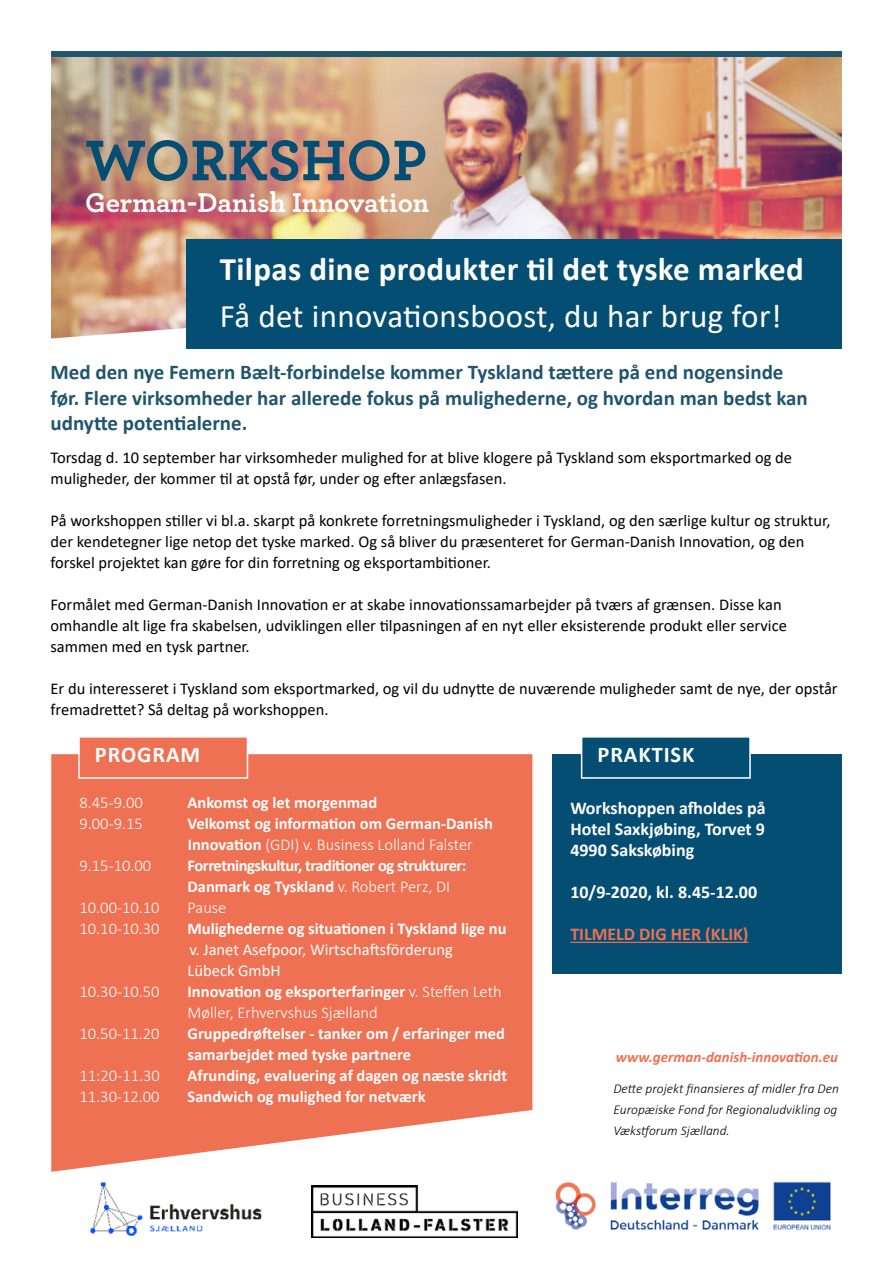
<style>
.page{position:relative;width:893px;height:1263px;background:#fff}
.page>*{position:absolute;margin:0;border:0;box-sizing:border-box;transform-origin:0 0}
.t1{font:700 60px "Archer";color:#044e73}
.t2{font:700 33px "Calibri";letter-spacing:.01em;color:#fff}
.t3{font:33px "Calibri";letter-spacing:.01em;color:#fff}
.t4{font:700 28.5px "Archer";color:#fff}
.t5{font:700 22.5px "Calibri";letter-spacing:.04em;color:#fff}
.t6{font:700 21px/25.5px "Calibri";color:#20556e}
.t7{font:700 18px/21px "Calibri";color:#fff;text-align:justify}
.t8{font:700 18px "Calibri";color:#ee7153}
.t9{font:16.5px/21px "Calibri";color:#000}
.t10{font:700 16.5px/21px "Calibri";color:#fff}
.t11{font:300 16.5px/21px "Calibri";color:#fff}
.t12{font:700 16.5px/21px "Calibri";letter-spacing:-.025em;color:#fff}
.t13{font:16.5px/21px "Calibri";color:#fff}
.t14{font:italic 700 15px "Calibri";color:#ee7153}
.t15{font:italic 300 13.5px/21px "Calibri";color:#000;text-align:justify}
.s1{font-weight:300}
.s2{font-weight:700}
</style>
<div class="page">
<img style="left:51px;top:57px;width:791px;height:282px">
<img style="left:90px;top:1182px;width:172px;height:54px">
<div style="left:51px;top:51px;width:791px;height:6px;background:#21566f"></div>
<div style="left:186px;top:239px;width:655px;height:109px;background:#044e73"></div>
<img style="left:555px;top:1181px;width:276px;height:49px">
<svg style="left:51px;top:754px;width:481px;height:418px;background:#ef7b60"></svg>
<div style="left:78px;top:736px;width:170px;height:43px;background:#ee7153;border:2px solid #fff"></div>
<img style="left:312px;top:1185px;width:206px;height:52px">
<div style="left:552px;top:754px;width:289px;height:220px;background:#044e73"></div>
<div style="left:581px;top:736px;width:170px;height:43px;background:#044e73;border:2px solid #fff"></div>
<hr style="left:570px;top:942px;width:178px;height:1px;background:#ee7153">
<h1 class="t1" style="left:85px;top:113px;width:344px">WORKSHOP</h1>
<h3 class="t4" style="left:85px;top:180px;width:346px">German-Danish Innovation</h3>
<h2 class="t2" style="left:220px;top:246px;width:585px">Tilpas dine produkter til det tyske marked</h2>
<h2 class="t3" style="left:220px;top:293px;width:563px">Få det innovationsboost, du har brug for!</h2>
<p class="t6" style="left:51px;top:359px;width:759px">Med den nye Femern Bælt-forbindelse kommer Tyskland tættere på end nogensinde før. Flere virksomheder har allerede fokus på mulighederne, og hvordan man bedst kan udnytte potentialerne.</p>
<p class="t9" style="left:51px;top:447px;width:743px">Torsdag d. 10 september har virksomheder mulighed for at blive klogere på Tyskland som eksportmarked og de muligheder, der kommer til at opstå før, under og efter anlægsfasen.</p>
<p class="t9" style="left:51px;top:510px;width:781px">På workshoppen stiller vi bl.a. skarpt på konkrete forretningsmuligheder i Tyskland, og den særlige kultur og struktur, der kendetegner lige netop det tyske marked. Og så bliver du præsenteret for German-Danish Innovation, og den forskel projektet kan gøre for din forretning og eksportambitioner.</p>
<p class="t9" style="left:51px;top:594px;width:738px">Formålet med German-Danish Innovation er at skabe innovationssamarbejder på tværs af grænsen. Disse kan omhandle alt lige fra skabelsen, udviklingen eller tilpasningen af en nyt eller eksisterende produkt eller service sammen med en tysk partner.</p>
<p class="t9" style="left:51px;top:678px;width:789px">Er du interesseret i Tyskland som eksportmarked, og vil du udnytte de nuværende muligheder samt de nye, der opstår fremadrettet? Så deltag på workshoppen.</p>
<h3 class="t5" style="left:95px;top:739px;width:107px">PROGRAM</h3>
<p class="t11" style="left:80px;top:792px;width:65px">8.45-9.00</p>
<p class="t10" style="left:188px;top:791px;width:191px">Ankomst og let morgenmad</p>
<p class="t11" style="left:80px;top:813px;width:65px">9.00-9.15</p>
<p class="t10" style="left:188px;top:812px;width:307px">Velkomst og information om German-Danish<br>Innovation <span class="s1">(GDI) v. Business Lolland Falster</span></p>
<p class="t11" style="left:80px;top:855px;width:73px">9.15-10.00</p>
<p class="t12" style="left:188px;top:854px;width:280px">Forretningskultur, traditioner og strukturer:<br>Danmark og Tyskland <span class="s1">v. Robert Perz, DI</span></p>
<p class="t11" style="left:80px;top:897px;width:82px">10.00-10.10</p>
<p class="t11" style="left:188px;top:897px;width:40px">Pause</p>
<p class="t11" style="left:80px;top:918px;width:82px">10.10-10.30</p>
<p class="t10" style="left:188px;top:918px;width:320px">Mulighederne og situationen i Tyskland lige nu</p>
<p class="t13" style="left:188px;top:938px;width:267px">v. Janet Asefpoor, Wirtschaftsförderung<br>Lübeck GmbH</p>
<p class="t11" style="left:80px;top:981px;width:82px">10.30-10.50</p>
<p class="t11" style="left:188px;top:981px;width:316px"><span class="s2">Innovation og eksporterfaringer</span> v. Steffen Leth<br>Møller, Erhvervshus Sjælland</p>
<p class="t11" style="left:80px;top:1023px;width:82px">10.50-11.20</p>
<p class="t10" style="left:188px;top:1023px;width:319px">Gruppedrøftelser - tanker om / erfaringer med samarbejdet med tyske partnere</p>
<p class="t11" style="left:80px;top:1065px;width:82px">11:20-11.30</p>
<p class="t10" style="left:188px;top:1065px;width:321px">Afrunding, evaluering af dagen og næste skridt</p>
<p class="t11" style="left:80px;top:1086px;width:82px">11.30-12.00</p>
<p class="t10" style="left:188px;top:1086px;width:240px">Sandwich og mulighed for netværk</p>
<h3 class="t5" style="left:597px;top:739px;width:98px">PRAKTISK</h3>
<p class="t7" style="left:570px;top:797px;width:197px">Workshoppen afholdes på Hotel Saxkjøbing, Torvet 9<br>4990 Sakskøbing</p>
<p class="t7" style="left:570px;top:881px;width:188px">10/9-2020, kl. 8.45-12.00</p>
<p class="t8" style="left:570px;top:921px;width:180px">TILMELD DIG HER (KLIK)</p>
<p class="t14" style="left:616px;top:1047px;width:224px">www.german-danish-innovation.eu</p>
<p class="t15" style="left:613px;top:1078px;width:227px">Dette projekt finansieres af midler fra Den Europæiske Fond for Regionaludvikling og Vækstforum Sjælland.</p>
</div>
